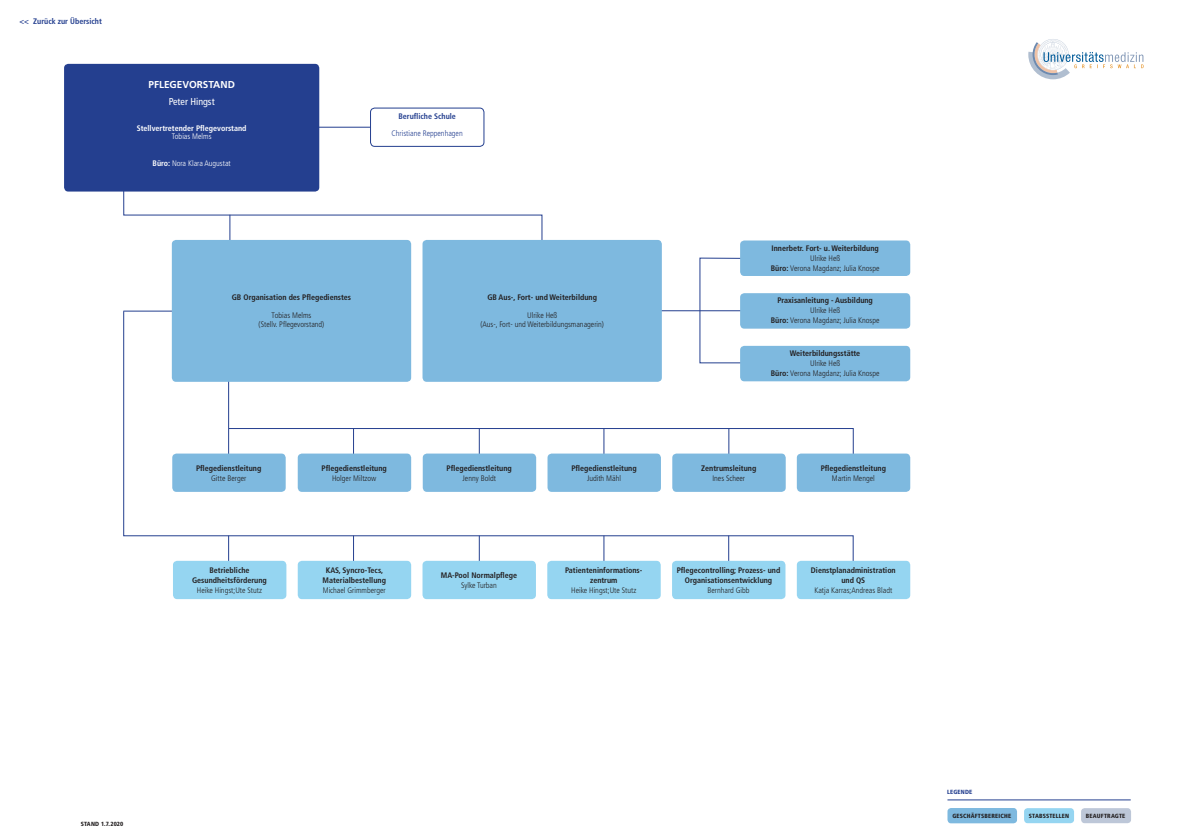
<style>
.page{position:relative;width:1191px;height:840px;background:#fff}
.page>*{position:absolute;margin:0;border:0;box-sizing:border-box;transform-origin:0 0}
.t1{font:700 10px "Frutiger LT Std";color:#fff}
.t2{font:condensed 10px "Frutiger LT Std";color:#fff}
.t3{font:700 condensed 8px/10px "Frutiger LT Std";color:#231f20;text-align:center}
.t4{font:300 condensed 8px/10px "Frutiger LT Std";color:#231f20;text-align:center}
.t5{font:700 condensed 8px "Frutiger LT Std";color:#243f8f}
.t6{font:300 condensed 8px "Frutiger LT Std";color:#fff}
.t7{font:700 condensed 8px "Frutiger LT Std";color:#fff}
.t8{font:300 condensed 8px "Frutiger LT Std";color:#243f8f}
.t9{font:900 condensed 6px "Frutiger LT Std";letter-spacing:.03em;color:#231f20}
.t10{font:900 condensed 6px "Frutiger LT Std";letter-spacing:.03em;color:#243f8f}
.s1{font-weight:700}
</style>
<div class="page">
<svg style="left:699px;top:257px;width:41px;height:53px"></svg>
<svg style="left:123px;top:184px;width:420px;height:58px"></svg>
<svg style="left:1028px;top:39px;width:115px;height:40px"></svg>
<div style="left:64px;top:64px;width:255px;height:127px;background:#243f8f;border-radius:4px"></div>
<div style="left:797px;top:453px;width:113px;height:38px;background:#7eb9df;border-radius:4px"></div>
<div style="left:1024px;top:807px;width:50px;height:15px;background:#95d5f1;border-radius:4px"></div>
<div style="left:1081px;top:807px;width:50px;height:15px;background:#bdc7d8;border-radius:4px"></div>
<div style="left:947px;top:807px;width:70px;height:15px;background:#7eb9df;border-radius:4px"></div>
<hr style="left:947px;top:799px;width:183px;height:1px;background:#243f8f">
<hr style="left:318px;top:127px;width:53px;height:1px;background:#243f8f">
<svg style="left:123px;top:310px;width:731px;height:252px"></svg>
<div style="left:172px;top:240px;width:239px;height:141px;background:#7eb9df;border-radius:4px"></div>
<div style="left:422px;top:240px;width:240px;height:141px;background:#7eb9df;border-radius:4px"></div>
<div style="left:547px;top:453px;width:114px;height:38px;background:#7eb9df;border-radius:4px"></div>
<div style="left:173px;top:560px;width:113px;height:38px;background:#95d5f1;border-radius:4px"></div>
<div style="left:547px;top:560px;width:113px;height:38px;background:#95d5f1;border-radius:4px"></div>
<div style="left:172px;top:453px;width:114px;height:38px;background:#7eb9df;border-radius:4px"></div>
<div style="left:298px;top:560px;width:113px;height:38px;background:#95d5f1;border-radius:4px"></div>
<div style="left:797px;top:560px;width:113px;height:38px;background:#95d5f1;border-radius:4px"></div>
<div style="left:422px;top:560px;width:114px;height:38px;background:#95d5f1;border-radius:4px"></div>
<div style="left:672px;top:560px;width:113px;height:38px;background:#95d5f1;border-radius:4px"></div>
<div style="left:370px;top:108px;width:114px;height:39px;border:1px solid #243f8f;border-radius:4px"></div>
<div style="left:740px;top:240px;width:170px;height:36px;background:#7eb9df;border-radius:4px"></div>
<div style="left:740px;top:293px;width:170px;height:35px;background:#7eb9df;border-radius:4px"></div>
<div style="left:740px;top:345px;width:170px;height:36px;background:#7eb9df;border-radius:4px"></div>
<p class="t5" style="left:20px;top:17px;width:84px">&lt;&lt; Zurück zur Übersicht</p>
<p class="t1" style="left:148px;top:79px;width:87px">PFLEGEVORSTAND</p>
<p class="t2" style="left:169px;top:96px;width:47px">Peter Hingst</p>
<p class="t7" style="left:137px;top:123px;width:111px">Stellvertretender Pflegevorstand</p>
<p class="t6" style="left:172px;top:132px;width:41px">Tobias Melms</p>
<p class="t6" style="left:153px;top:158px;width:80px"><span class="s1">Büro:</span> Nora Klara Augustat</p>
<p class="t5" style="left:398px;top:111px;width:59px">Berufliche Schule</p>
<p class="t8" style="left:391px;top:129px;width:73px">Christiane Reppenhagen</p>
<p class="t3" style="left:232px;top:292px;width:121px">GB Organisation des Pflegedienstes</p>
<p class="t4" style="left:259px;top:311px;width:67px;line-height:9px">Tobias Melms<br>(Stellv. Pflegevorstand)</p>
<p class="t3" style="left:487px;top:292px;width:111px">GB Aus-, Fort- und Weiterbildung</p>
<p class="t4" style="left:480px;top:311px;width:125px;line-height:9px">Ulrike Heß<br>(Aus-, Fort- und Weiterbildungsmanagerin)</p>
<p class="t3" style="left:196px;top:462px;width:67px">Pflegedienstleitung</p>
<p class="t4" style="left:211px;top:473px;width:37px">Gitte Berger</p>
<p class="t3" style="left:192px;top:565px;width:76px">Betriebliche<br>Gesundheitsförderung</p>
<p class="t4" style="left:197px;top:585px;width:67px">Heike Hingst;Ute Stutz</p>
<p class="t3" style="left:322px;top:462px;width:67px">Pflegedienstleitung</p>
<p class="t4" style="left:332px;top:473px;width:46px">Holger Miltzow</p>
<p class="t3" style="left:322px;top:565px;width:65px">KAS, Syncro-Tecs,<br>Materialbestellung</p>
<p class="t4" style="left:323px;top:585px;width:64px">Michael Grimmberger</p>
<p class="t3" style="left:446px;top:462px;width:67px">Pflegedienstleitung</p>
<p class="t4" style="left:462px;top:473px;width:35px">Jenny Boldt</p>
<p class="t3" style="left:441px;top:570px;width:78px">MA-Pool Normalpflege</p>
<p class="t4" style="left:461px;top:580px;width:37px">Sylke Turban</p>
<p class="t3" style="left:571px;top:462px;width:67px">Pflegedienstleitung</p>
<p class="t4" style="left:587px;top:473px;width:36px">Judith Mähl</p>
<p class="t3" style="left:565px;top:565px;width:79px">Patienteninformations&shy;zentrum</p>
<p class="t4" style="left:571px;top:585px;width:67px">Heike Hingst;Ute Stutz</p>
<p class="t3" style="left:771px;top:243px;width:109px">Innerbetr. Fort- u. Weiterbildung</p>
<p class="t4" style="left:771px;top:253px;width:110px">Ulrike Heß<br><span class="s1">Büro:</span> Verona Magdanz; Julia Knospe</p>
<p class="t3" style="left:777px;top:295px;width:97px">Praxisanleitung - Ausbildung</p>
<p class="t4" style="left:771px;top:305px;width:110px">Ulrike Heß<br><span class="s1">Büro:</span> Verona Magdanz; Julia Knospe</p>
<p class="t3" style="left:790px;top:348px;width:72px">Weiterbildungsstätte</p>
<p class="t4" style="left:771px;top:358px;width:110px">Ulrike Heß<br><span class="s1">Büro:</span> Verona Magdanz; Julia Knospe</p>
<p class="t3" style="left:701px;top:462px;width:56px">Zentrumsleitung</p>
<p class="t4" style="left:712px;top:473px;width:34px">Ines Scheer</p>
<p class="t3" style="left:820px;top:462px;width:67px">Pflegedienstleitung</p>
<p class="t4" style="left:832px;top:473px;width:44px">Martin Mengel</p>
<p class="t3" style="left:677px;top:565px;width:105px">Pflegecontrolling; Prozess- und<br>Organisationsentwicklung</p>
<p class="t4" style="left:707px;top:585px;width:44px">Bernhard Gibb</p>
<p class="t3" style="left:811px;top:565px;width:86px">Dienstplanadministration und QS</p>
<p class="t4" style="left:814px;top:585px;width:79px">Katja Karras;Andreas Bladt</p>
<p class="t9" style="left:81px;top:820px;width:44px">STAND 1.7.2020</p>
<p class="t10" style="left:947px;top:788px;width:27px">LEGENDE</p>
<p class="t9" style="left:952px;top:811px;width:60px">GESCHÄFTSBEREICHE</p>
<p class="t9" style="left:1029px;top:811px;width:42px">STABSSTELLEN</p>
<p class="t9" style="left:1086px;top:811px;width:41px">BEAUFTRAGTE</p>
</div>
